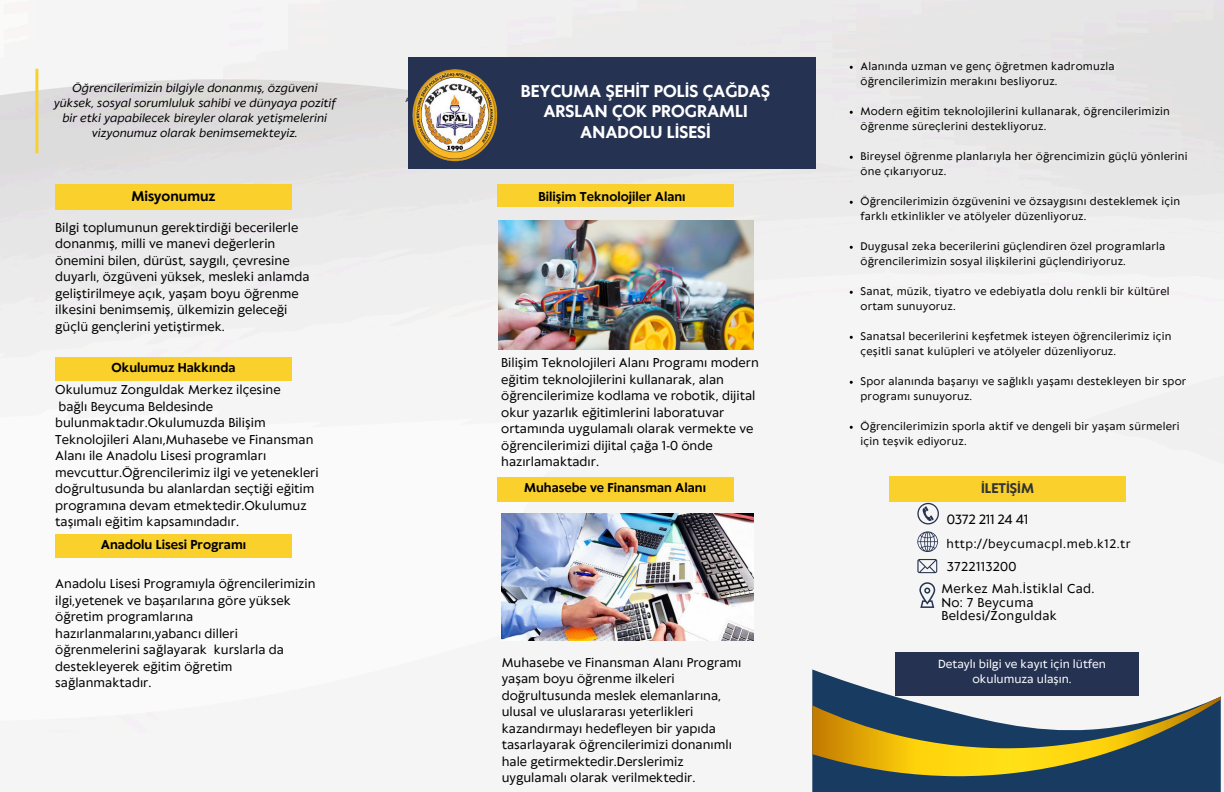
<style>
.page{position:relative;width:1224px;height:792px;background:#fff}
.page>*{position:absolute;margin:0;border:0;box-sizing:border-box;transform-origin:0 0}
.t1{font:700 16px/20.2px "Klein Text";color:#fff;text-align:center}
.t2{font:700 13.1px "Klein Text";color:#000}
.t3{font:700 13.1px "Klein Text";color:#333}
.t4{font:12.5px "Klein Text";letter-spacing:-.025em;color:#000}
.t5{font:700 12.1px "Klein Text";color:#000}
.t6{font:12px/16.5px "Klein Text";color:#000}
.t7{font:12px/13.5px "Klein Text";letter-spacing:.025em;color:#000}
.t8{font:700 12px "Klein Text";color:#000}
.t9{font:11.5px "Klein Text";letter-spacing:.045em;color:#000}
.t10{font:italic 11px/15px "Klein Text";color:#000;text-align:center}
.t11{font:11px/15px "Klein Text";color:#fff;text-align:center}
.t12{font:10.3px/15px "Klein Text";letter-spacing:.02em;color:#000}
</style>
<div class="page">
<img style="left:0;top:0;width:1224px;height:776px">
<svg style="left:812px;top:669px;width:409px;height:123px;fill:#173b61"></svg>
<svg style="left:812px;top:696px;width:409px;height:80px"></svg>
<div style="left:497px;top:184px;width:236px;height:23px;background:#fad02c"></div>
<div style="left:497px;top:477px;width:236px;height:25px;background:#fad02c"></div>
<div style="left:895px;top:653px;width:243px;height:43px;background:#253252"></div>
<svg style="left:917px;top:503px;width:22px;height:21px"></svg>
<svg style="left:917px;top:531px;width:21px;height:21px"></svg>
<svg style="left:919px;top:582px;width:16px;height:26px"></svg>
<svg style="left:917px;top:559px;width:20px;height:14px"></svg>
<div style="left:55px;top:185px;width:237px;height:25px;background:#fad02c"></div>
<div style="left:55px;top:357px;width:237px;height:23px;background:#fad02c"></div>
<div style="left:55px;top:534px;width:237px;height:24px;background:#fad02c"></div>
<img style="left:499px;top:221px;width:255px;height:128px">
<img style="left:501px;top:514px;width:253px;height:127px">
<div style="left:408px;top:57px;width:408px;height:112px;background:#253252"></div>
<img style="left:408px;top:45px;width:92px;height:145px">
<div style="left:889px;top:477px;width:237px;height:25px;background:#fad02c"></div>
<hr style="left:35px;top:69px;width:3px;height:84px;background:#f9d030">
<p class="t10" style="left:54px;top:80px;width:284px">Öğrencilerimizin bilgiyle donanmış, özgüveni yüksek, sosyal sorumluluk sahibi ve dünyaya pozitif bir etki yapabilecek bireyler olarak yetişmelerini vizyonumuz olarak benimsemekteyiz.</p>
<p class="t2" style="left:131px;top:186px;width:86px">Misyonumuz</p>
<p class="t6" style="left:55px;top:218px;width:256px">Bilgi toplumunun gerektirdiği becerilerle donanmış, milli ve manevi değerlerin önemini bilen, dürüst, saygılı, çevresine duyarlı, özgüveni yüksek, mesleki anlamda geliştirilmeye açık, yaşam boyu öğrenme ilkesini benimsemiş, ülkemizin geleceği güçlü gençlerini yetiştirmek.</p>
<p class="t5" style="left:111px;top:358px;width:126px">Okulumuz Hakkında</p>
<p class="t6" style="left:55px;top:381px;width:265px">Okulumuz Zonguldak Merkez ilçesine<br>bağlı Beycuma Beldesinde bulunmaktadır.Okulumuzda Bilişim Teknolojileri Alanı,Muhasebe ve Finansman Alanı ile Anadolu Lisesi programları mevcuttur.Öğrencilerimiz ilgi ve yetenekleri doğrultusunda bu alanlardan seçtiği eğitim programına devam etmektedir.Okulumuz taşımalı eğitim kapsamındadır.</p>
<p class="t5" style="left:101px;top:536px;width:147px">Anadolu Lisesi Programı</p>
<p class="t6" style="left:55px;top:575px;width:262px">Anadolu Lisesi Programıyla öğrencilerimizin ilgi,yetenek ve başarılarına göre yüksek öğretim programlarına hazırlanmalarını,yabancı dilleri öğrenmelerini sağlayarak kurslarla da destekleyerek eğitim öğretim sağlanmaktadır.</p>
<h1 class="t1" style="left:521px;top:80px;width:251px">BEYCUMA ŞEHİT POLİS ÇAĞDAŞ<br>ARSLAN ÇOK PROGRAMLI<br>ANADOLU LİSESİ</h1>
<p class="t8" style="left:538px;top:188px;width:149px">Bilişim Teknolojiler Alanı</p>
<p class="t6" style="left:501px;top:354px;width:259px">Bilişim Teknolojileri Alanı Programı modern eğitim teknolojilerini kullanarak, alan öğrencilerimize kodlama ve robotik, dijital okur yazarlık eğitimlerini laboratuvar ortamında uygulamalı olarak vermekte ve öğrencilerimizi dijital çağa 1-0 önde hazırlamaktadır.</p>
<p class="t8" style="left:524px;top:478px;width:183px">Muhasebe ve Finansman Alanı</p>
<p class="t6" style="left:502px;top:653px;width:241px">Muhasebe ve Finansman Alanı Programı yaşam boyu öğrenme ilkeleri doğrultusunda meslek elemanlarına, ulusal ve uluslararası yeterlikleri kazandırmayı hedefleyen bir yapıda tasarlayarak öğrencilerimizi donanımlı hale getirmektedir.Derslerimiz uygulamalı olarak verilmektedir.</p>
<p class="t12" style="left:861px;top:58px;width:256px">Alanında uzman ve genç öğretmen kadromuzla öğrencilerimizin merakını besliyoruz.</p>
<p class="t12" style="left:861px;top:103px;width:311px">Modern eğitim teknolojilerini kullanarak, öğrencilerimizin öğrenme süreçlerini destekliyoruz.</p>
<p class="t12" style="left:861px;top:148px;width:329px">Bireysel öğrenme planlarıyla her öğrencimizin güçlü yönlerini öne çıkarıyoruz.</p>
<p class="t12" style="left:861px;top:193px;width:321px">Öğrencilerimizin özgüvenini ve özsaygısını desteklemek için farklı etkinlikler ve atölyeler düzenliyoruz.</p>
<p class="t12" style="left:861px;top:238px;width:306px">Duygusal zeka becerilerini güçlendiren özel programlarla öğrencilerimizin sosyal ilişkilerini güçlendiriyoruz.</p>
<p class="t12" style="left:861px;top:283px;width:311px">Sanat, müzik, tiyatro ve edebiyatla dolu renkli bir kültürel ortam sunuyoruz.</p>
<p class="t12" style="left:861px;top:328px;width:312px">Sanatsal becerilerini keşfetmek isteyen öğrencilerimiz için çeşitli sanat kulüpleri ve atölyeler düzenliyoruz.</p>
<p class="t12" style="left:861px;top:373px;width:327px">Spor alanında başarıyı ve sağlıklı yaşamı destekleyen bir spor programı sunuyoruz.</p>
<p class="t12" style="left:861px;top:418px;width:321px">Öğrencilerimizin sporla aktif ve dengeli bir yaşam sürmeleri için teşvik ediyoruz.</p>
<p class="t3" style="left:981px;top:478px;width:54px">İLETİŞİM</p>
<p class="t4" style="left:947px;top:510px;width:83px">0372 211 24 41</p>
<p class="t9" style="left:946px;top:535px;width:186px">http://beycumacpl.meb.k12.tr</p>
<p class="t7" style="left:947px;top:559px;width:71px">3722113200</p>
<p class="t7" style="left:941px;top:582px;width:155px">Merkez Mah.İstiklal Cad.<br>No: 7 Beycuma<br>Beldesi/Zonguldak</p>
<p class="t11" style="left:938px;top:656px;width:169px">Detaylı bilgi ve kayıt için lütfen okulumuza ulaşın.</p>
</div>
